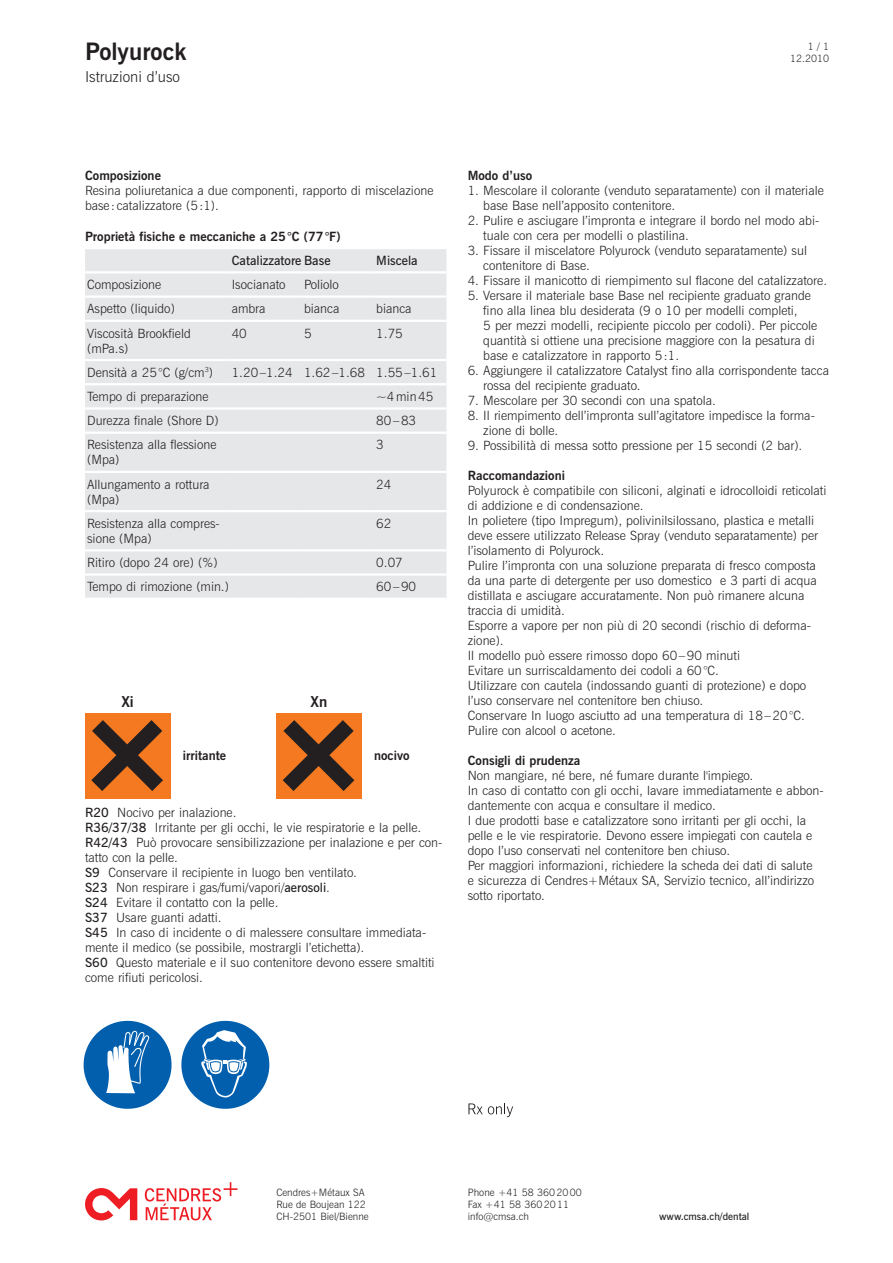
<style>
.page{position:relative;width:893px;height:1263px;background:#fff}
.page>*{position:absolute;margin:0;border:0;box-sizing:border-box;transform-origin:0 0}
.t1{font:700 24px "News Gothic BT";color:#231f20}
.t2{font:300 15px "News Gothic BT";color:#231f20}
.t3{font:700 15px "News Gothic BT";color:#231f20}
.t4{font:300 12.75px/15px "News Gothic BT";color:#231f20}
.t5{font:700 12.75px "News Gothic BT";color:#231f20}
.t6{font:600 12.75px "News Gothic BT";color:#231f20}
.t7{font:300 10.2px/12px "News Gothic BT";color:#231f20}
.t8{font:600 10.2px "News Gothic BT";color:#231f20}
.s1{font-weight:600}
</style>
<div class="page">
<svg style="left:85px;top:1182px;width:153px;height:38px"></svg>
<svg style="left:468px;top:1103px;width:45px;height:14px"></svg>
<svg style="left:181px;top:1021px;width:88px;height:88px"></svg>
<svg style="left:84px;top:1021px;width:88px;height:88px"></svg>
<div style="left:85px;top:713px;width:85px;height:85px;background:#f47921"></div>
<svg style="left:91px;top:720px;width:72px;height:71px"></svg>
<div style="left:276px;top:713px;width:85px;height:85px;background:#f47921"></div>
<svg style="left:283px;top:720px;width:71px;height:71px"></svg>
<div style="left:85px;top:249px;width:361px;height:349px;background:#e6e7e9"></div>
<hr style="left:85px;top:271px;width:145px;height:2px;background:#fff">
<hr style="left:230px;top:271px;width:72px;height:2px;background:#fff">
<hr style="left:302px;top:271px;width:72px;height:2px;background:#fff">
<hr style="left:374px;top:271px;width:72px;height:2px;background:#fff">
<hr style="left:85px;top:295px;width:145px;height:3px;background:#fff">
<hr style="left:230px;top:295px;width:72px;height:3px;background:#fff">
<hr style="left:302px;top:295px;width:72px;height:3px;background:#fff">
<hr style="left:374px;top:295px;width:72px;height:3px;background:#fff">
<hr style="left:85px;top:320px;width:145px;height:2px;background:#fff">
<hr style="left:230px;top:320px;width:72px;height:2px;background:#fff">
<hr style="left:302px;top:320px;width:72px;height:2px;background:#fff">
<hr style="left:374px;top:320px;width:72px;height:2px;background:#fff">
<hr style="left:85px;top:359px;width:145px;height:2px;background:#fff">
<hr style="left:230px;top:359px;width:72px;height:2px;background:#fff">
<hr style="left:302px;top:359px;width:72px;height:2px;background:#fff">
<hr style="left:374px;top:359px;width:72px;height:2px;background:#fff">
<hr style="left:85px;top:383px;width:145px;height:2px;background:#fff">
<hr style="left:230px;top:383px;width:72px;height:2px;background:#fff">
<hr style="left:302px;top:383px;width:72px;height:2px;background:#fff">
<hr style="left:374px;top:383px;width:72px;height:2px;background:#fff">
<hr style="left:85px;top:407px;width:145px;height:3px;background:#fff">
<hr style="left:230px;top:407px;width:72px;height:3px;background:#fff">
<hr style="left:302px;top:407px;width:72px;height:3px;background:#fff">
<hr style="left:374px;top:407px;width:72px;height:3px;background:#fff">
<hr style="left:85px;top:432px;width:145px;height:2px;background:#fff">
<hr style="left:230px;top:432px;width:72px;height:2px;background:#fff">
<hr style="left:302px;top:432px;width:72px;height:2px;background:#fff">
<hr style="left:374px;top:432px;width:72px;height:2px;background:#fff">
<hr style="left:85px;top:471px;width:145px;height:2px;background:#fff">
<hr style="left:230px;top:471px;width:72px;height:2px;background:#fff">
<hr style="left:302px;top:471px;width:72px;height:2px;background:#fff">
<hr style="left:374px;top:471px;width:72px;height:2px;background:#fff">
<hr style="left:85px;top:510px;width:145px;height:2px;background:#fff">
<hr style="left:230px;top:510px;width:72px;height:2px;background:#fff">
<hr style="left:302px;top:510px;width:72px;height:2px;background:#fff">
<hr style="left:374px;top:510px;width:72px;height:2px;background:#fff">
<hr style="left:85px;top:549px;width:145px;height:2px;background:#fff">
<hr style="left:230px;top:549px;width:72px;height:2px;background:#fff">
<hr style="left:302px;top:549px;width:72px;height:2px;background:#fff">
<hr style="left:374px;top:549px;width:72px;height:2px;background:#fff">
<hr style="left:85px;top:573px;width:145px;height:3px;background:#fff">
<hr style="left:230px;top:573px;width:72px;height:3px;background:#fff">
<hr style="left:302px;top:573px;width:72px;height:3px;background:#fff">
<hr style="left:374px;top:573px;width:72px;height:3px;background:#fff">
<h1 class="t1" style="left:85px;top:37px;width:103px">Polyurock</h1>
<p class="t2" style="left:85px;top:67px;width:97px">Istruzioni d’uso</p>
<p class="t7" style="left:790px;top:40px;width:41px;text-align:right">1 / 1<br>12.2010</p>
<p class="t5" style="left:85px;top:168px;width:77px">Composizione</p>
<p class="t4" style="left:85px;top:183px;width:350px">Resina poliuretanica a due componenti, rapporto di miscelazione base : catalizzatore (5:1).</p>
<p class="t5" style="left:85px;top:228px;width:257px">Proprietà fisiche e meccaniche a 25°C (77°F)</p>
<p class="t6" style="left:232px;top:253px;width:100px">Catalizzatore Base</p>
<p class="t6" style="left:376px;top:253px;width:43px">Miscela</p>
<p class="t4" style="left:87px;top:277px;width:76px">Composizione</p>
<p class="t4" style="left:232px;top:277px;width:55px">Isocianato</p>
<p class="t4" style="left:304px;top:277px;width:36px">Poliolo</p>
<p class="t4" style="left:87px;top:301px;width:89px">Aspetto (liquido)</p>
<p class="t4" style="left:232px;top:301px;width:35px">ambra</p>
<p class="t4" style="left:304px;top:301px;width:37px">bianca</p>
<p class="t4" style="left:376px;top:301px;width:37px">bianca</p>
<p class="t4" style="left:87px;top:325px;width:105px">Viscosità Brookfield (mPa.s)</p>
<p class="t4" style="left:232px;top:325px;width:17px">40</p>
<p class="t4" style="left:304px;top:325px;width:9px">5</p>
<p class="t4" style="left:376px;top:325px;width:28px">1.75</p>
<p class="t4" style="left:87px;top:365px;width:127px">Densità a 25°C (g/cm<sup>3</sup>)</p>
<p class="t4" style="left:232px;top:365px;width:207px">1.20–1.24 1.62–1.68 1.55–1.61</p>
<p class="t4" style="left:87px;top:389px;width:123px">Tempo di preparazione</p>
<p class="t4" style="left:376px;top:389px;width:59px">~4min45</p>
<p class="t4" style="left:87px;top:413px;width:133px">Durezza finale (Shore D)</p>
<p class="t4" style="left:376px;top:413px;width:41px">80–83</p>
<p class="t4" style="left:87px;top:437px;width:131px">Resistenza alla flessione (Mpa)</p>
<p class="t4" style="left:376px;top:437px;width:9px">3</p>
<p class="t4" style="left:87px;top:476px;width:124px">Allungamento a rottura (Mpa)</p>
<p class="t4" style="left:376px;top:476px;width:17px">24</p>
<p class="t4" style="left:87px;top:516px;width:134px">Resistenza alla compres&shy;sione (Mpa)</p>
<p class="t4" style="left:376px;top:516px;width:17px">62</p>
<p class="t4" style="left:87px;top:555px;width:132px">Ritiro (dopo 24 ore) (%)</p>
<p class="t4" style="left:376px;top:555px;width:28px">0.07</p>
<p class="t4" style="left:87px;top:579px;width:143px">Tempo di rimozione (min.)</p>
<p class="t4" style="left:376px;top:579px;width:41px">60–90</p>
<p class="t3" style="left:121px;top:692px;width:14px">Xi</p>
<p class="t3" style="left:310px;top:692px;width:18px">Xn</p>
<p class="t5" style="left:183px;top:748px;width:45px">irritante</p>
<p class="t5" style="left:374px;top:748px;width:37px">nocivo</p>
<p class="t4" style="left:85px;top:805px;width:359px"><span class="s1">R20</span> Nocivo per inalazione.<br><span class="s1">R36/37/38</span> Irritante per gli occhi, le vie respiratorie e la pelle.<br><span class="s1">R42/43</span> Può provocare sensibilizzazione per inalazione e per con&shy;tatto con la pelle.<br><span class="s1">S9</span> Conservare il recipiente in luogo ben ventilato.<br><span class="s1">S23</span> Non respirare i gas/fumi/vapori/<span class="s1">aerosoli</span>.<br><span class="s1">S24</span> Evitare il contatto con la pelle.<br><span class="s1">S37</span> Usare guanti adatti.<br><span class="s1">S45</span> In caso di incidente o di malessere consultare immediata&shy;mente il medico (se possibile, mostrargli l’etichetta).<br><span class="s1">S60</span> Questo materiale e il suo contenitore devono essere smaltiti come rifiuti pericolosi.</p>
<p class="t5" style="left:468px;top:168px;width:66px">Modo d’uso</p>
<p class="t4" style="left:483px;top:183px;width:342px;text-indent:-16px">1. Mescolare il colorante (venduto separatamente) con il materiale base Base nell’apposito contenitore.</p>
<p class="t4" style="left:483px;top:213px;width:337px;text-indent:-16px">2. Pulire e asciugare l’impronta e integrare il bordo nel modo abi&shy;tuale con cera per modelli o plastilina.</p>
<p class="t4" style="left:483px;top:243px;width:325px;text-indent:-16px">3. Fissare il miscelatore Polyurock (venduto separatamente) sul contenitore di Base.</p>
<p class="t4" style="left:468px;top:273px;width:361px">4. Fissare il manicotto di riempimento sul flacone del catalizzatore.</p>
<p class="t4" style="left:483px;top:288px;width:336px;text-indent:-16px">5. Versare il materiale base Base nel recipiente graduato grande fino alla linea blu desiderata (9 o 10 per modelli completi,<br>5 per mezzi modelli, recipiente piccolo per codoli). Per piccole quantità si ottiene una precisione maggiore con la pesatura di base e catalizzatore in rapporto 5:1.</p>
<p class="t4" style="left:483px;top:363px;width:347px;text-indent:-16px">6. Aggiungere il catalizzatore Catalyst fino alla corrispondente tacca rossa del recipiente graduato.</p>
<p class="t4" style="left:468px;top:393px;width:250px">7. Mescolare per 30 secondi con una spatola.</p>
<p class="t4" style="left:483px;top:408px;width:333px;text-indent:-16px">8. Il riempimento dell’impronta sull’agitatore impedisce la forma&shy;zione di bolle.</p>
<p class="t4" style="left:468px;top:438px;width:336px">9. Possibilità di messa sotto pressione per 15 secondi (2 bar).</p>
<p class="t5" style="left:468px;top:468px;width:99px">Raccomandazioni</p>
<p class="t4" style="left:468px;top:483px;width:360px">Polyurock è compatibile con siliconi, alginati e idrocolloidi reticolati di addizione e di condensazione.<br>In polietere (tipo Impregum), polivinilsilossano, plastica e metalli deve essere utilizzato Release Spray (venduto separatamente) per l’isolamento di Polyurock.<br>Pulire l’impronta con una soluzione preparata di fresco composta da una parte di detergente per uso domestico e 3 parti di acqua distillata e asciugare accuratamente. Non può rimanere alcuna traccia di umidità.<br>Esporre a vapore per non più di 20 secondi (rischio di deforma&shy;zione).<br>Il modello può essere rimosso dopo 60–90 minuti<br>Evitare un surriscaldamento dei codoli a 60°C.<br>Utilizzare con cautela (indossando guanti di protezione) e dopo l’uso conservare nel contenitore ben chiuso.<br>Conservare In luogo asciutto ad una temperatura di 18–20°C.<br>Pulire con alcool o acetone.</p>
<p class="t5" style="left:468px;top:753px;width:114px">Consigli di prudenza</p>
<p class="t4" style="left:468px;top:768px;width:358px">Non mangiare, né bere, né fumare durante l'impiego.<br>In caso di contatto con gli occhi, lavare immediatamente e abbon&shy;dantemente con acqua e consultare il medico.<br>I due prodotti base e catalizzatore sono irritanti per gli occhi, la pelle e le vie respiratorie. Devono essere impiegati con cautela e dopo l’uso conservati nel contenitore ben chiuso.<br>Per maggiori informazioni, richiedere la scheda dei dati di salute<br>e sicurezza di Cendres+Métaux SA, Servizio tecnico, all’indirizzo sotto riportato.</p>
<p class="t7" style="left:276px;top:1187px;width:94px">Cendres+Métaux SA<br>Rue de Boujean 122<br>CH-2501 Biel/Bienne</p>
<p class="t7" style="left:468px;top:1187px;width:115px">Phone +41 58 3602000<br>Fax +41 58 3602011 info@cmsa.ch</p>
<p class="t8" style="left:659px;top:1210px;width:92px">www.cmsa.ch/dental</p>
</div>
